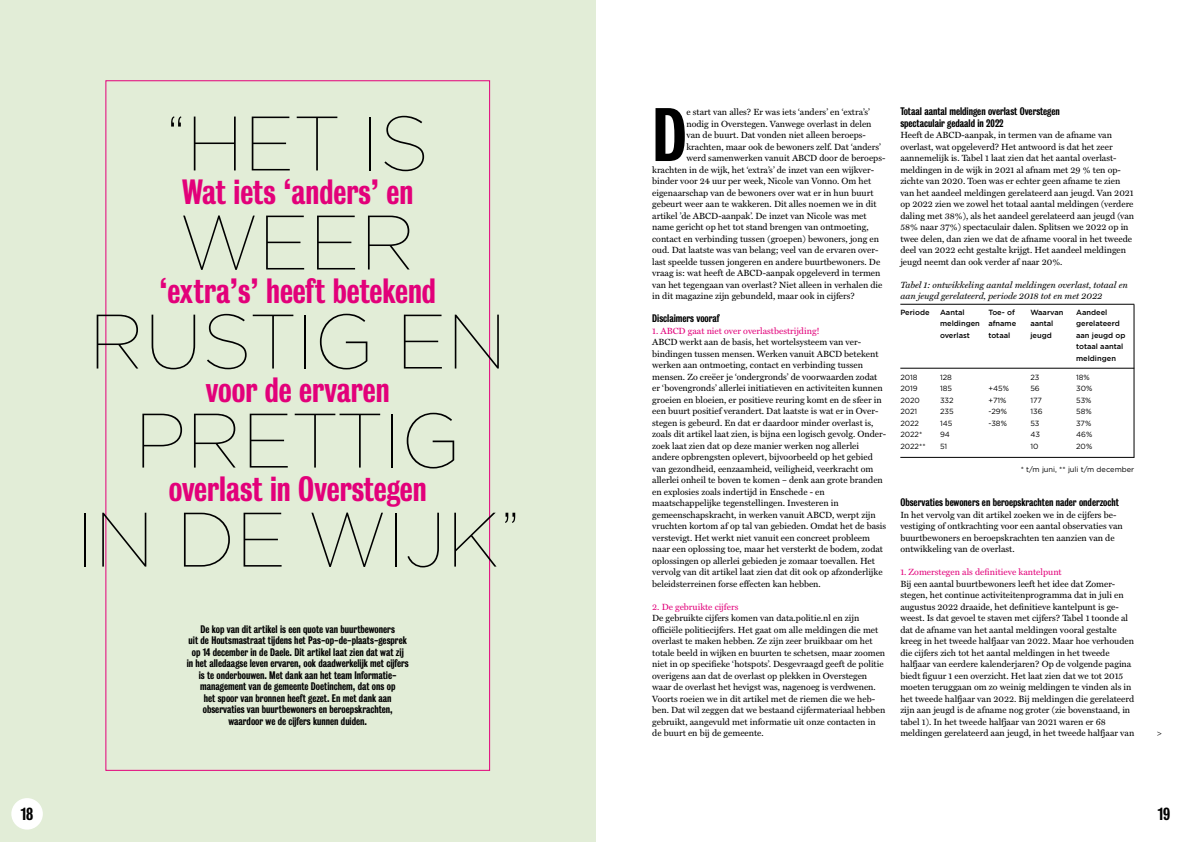
<style>
.page{position:relative;width:1191px;height:842px;background:#fff}
.page>*{position:absolute;margin:0;border:0;box-sizing:border-box;transform-origin:0 0}
.t1{font:100 77px/99px "Gotham";color:#000;text-align:center}
.t2{font:500 68.9px "Bureau Grot Cond";color:#000}
.t3{font:500 32px "Bureau Grot Cond";color:#e2007a}
.t4{font:500 16px "Bureau Grot Cond";color:#000}
.t5{font:500 10px/11.5px "Bureau Grot Cond";color:#000}
.t6{font:9px/11.5px "Miller Text";color:#000}
.t7{font:9px "Miller Text";color:#e2007a}
.t8{font:italic 9px/11.5px "Miller Text";color:#000}
.t9{font:7.5px "Gotham";color:#000}
.t10{font:500 7.5px/11.5px "Gotham";color:#000}
</style>
<div class="page">
<div style="left:0;top:0;width:595px;height:842px;background:#e2edd7"></div>
<div style="left:11px;top:798px;width:32px;height:32px;background:#fff;border-radius:50%"></div>
<hr style="left:900px;top:304px;width:234px;height:1px;background:#000">
<hr style="left:900px;top:368px;width:234px;height:1px;background:#000">
<hr style="left:900px;top:457px;width:234px;height:1px;background:#000">
<hr style="left:1133px;top:304px;width:1px;height:154px;background:#000">
<h1 class="t1" style="left:75px;top:91px;width:446px">“HET IS<br>WEER<br>RUSTIG EN<br>PRETTIG<br>IN DE WIJK”</h1>
<h3 class="t3" style="left:182px;top:173px;width:233px">Wat iets ‘anders’ en</h3>
<h3 class="t3" style="left:159px;top:272px;width:278px">‘extra’s’ heeft betekend</h3>
<h3 class="t3" style="left:206px;top:371px;width:185px">voor de ervaren</h3>
<h3 class="t3" style="left:169px;top:470px;width:260px">overlast in Overstegen</h3>
<p class="t5" style="left:187px;top:623px;width:223px;text-align:center">De kop van dit artikel is een quote van buurtbewoners<br>uit de Houtsmastraat tijdens het Pas-op-de-plaats-gesprek op 14 december in de Daele. Dit artikel laat zien dat wat zij<br>in het alledaagse leven ervaren, ook daadwerkelijk met cijfers is te onderbouwen. Met dank aan het team Informatie&shy;management van de gemeente Doetinchem, dat ons op<br>het spoor van bronnen heeft gezet. En met dank aan observaties van buurtbewoners en beroepskrachten, waardoor we de cijfers kunnen duiden.</p>
<h2 class="t2" style="left:652px;top:95px;width:36px">D</h2>
<p class="t6" style="left:686px;top:106px;width:185px">e start van alles? Er was iets ‘anders’ en ‘extra’s’</p>
<p class="t6" style="left:686px;top:118px;width:187px">nodig in Overstegen. Vanwege overlast in delen</p>
<p class="t6" style="left:686px;top:129px;width:180px">van de buurt. Dat vonden niet alleen beroeps-</p>
<p class="t6" style="left:686px;top:141px;width:196px">krachten, maar ook de bewoners zelf. Dat ‘anders’</p>
<p class="t6" style="left:686px;top:152px;width:200px">werd samenwerken vanuit ABCD door de beroeps-</p>
<p class="t6" style="left:652px;top:164px;width:223px">krachten in de wijk, het ‘extra’s’ de inzet van een wijkver-</p>
<p class="t6" style="left:652px;top:175px;width:221px">binder voor 24 uur per week, Nicole van Vonno. Om het</p>
<p class="t6" style="left:652px;top:187px;width:223px">eigenaarschap van de bewoners over wat er in hun buurt</p>
<p class="t6" style="left:652px;top:198px;width:226px">gebeurt weer aan te wakkeren. Dit alles noemen we in dit</p>
<p class="t6" style="left:652px;top:210px;width:216px">artikel ’de ABCD-aanpak’. De inzet van Nicole was met</p>
<p class="t6" style="left:652px;top:221px;width:218px">name gericht op het tot stand brengen van ontmoeting,</p>
<p class="t6" style="left:652px;top:233px;width:228px">contact en verbinding tussen (groepen) bewoners, jong en</p>
<p class="t6" style="left:652px;top:244px;width:227px">oud. Dat laatste was van belang; veel van de ervaren over-</p>
<p class="t6" style="left:652px;top:256px;width:229px">last speelde tussen jongeren en andere buurtbewoners. De</p>
<p class="t6" style="left:652px;top:267px;width:230px">vraag is: wat heeft de ABCD-aanpak opgeleverd in termen</p>
<p class="t6" style="left:652px;top:279px;width:232px">van het tegengaan van overlast? Niet alleen in verhalen die</p>
<p class="t6" style="left:652px;top:290px;width:204px">in dit magazine zijn gebundeld, maar ook in cijfers?</p>
<p class="t5" style="left:652px;top:313px;width:69px">Disclaimers vooraf</p>
<p class="t7" style="left:652px;top:325px;width:169px">1. ABCD gaat niet over overlastbestrijding!</p>
<p class="t6" style="left:652px;top:336px;width:235px">ABCD werkt aan de basis, het wortelsysteem van ver&shy;bindingen tussen mensen. Werken vanuit ABCD betekent werken aan ontmoeting, contact en verbinding tussen mensen. Zo creëer je ‘ondergronds’ de voorwaarden zodat er ‘bovengronds’ allerlei initiatieven en activiteiten kunnen groeien en bloeien, er positieve reuring komt en de sfeer in een buurt positief verandert. Dat laatste is wat er in Over&shy;stegen is gebeurd. En dat er daardoor minder overlast is, zoals dit artikel laat zien, is bijna een logisch gevolg. Onder&shy;zoek laat zien dat op deze manier werken nog allerlei andere opbrengsten oplevert, bijvoorbeeld op het gebied van gezondheid, eenzaamheid, veiligheid, veerkracht om allerlei onheil te boven te komen – denk aan grote branden en explosies zoals indertijd in Enschede - en maatschappelijke tegenstellingen. Investeren in gemeenschapskracht, in werken vanuit ABCD, werpt zijn vruchten kortom af op tal van gebieden. Omdat het de basis verstevigt. Het werkt niet vanuit een concreet probleem naar een oplossing toe, maar het versterkt de bodem, zodat oplossingen op allerlei gebieden je zomaar toevallen. Het vervolg van dit artikel laat zien dat dit ook op afzonderlijke beleidsterreinen forse effecten kan hebben.</p>
<p class="t7" style="left:652px;top:601px;width:88px">2. De gebruikte cijfers</p>
<p class="t6" style="left:652px;top:612px;width:235px">De gebruikte cijfers komen van data.politie.nl en zijn officiële politiecijfers. Het gaat om alle meldingen die met overlast te maken hebben. Ze zijn zeer bruikbaar om het totale beeld in wijken en buurten te schetsen, maar zoomen niet in op specifieke ‘hotspots’. Desgevraagd geeft de politie overigens aan dat de overlast op plekken in Overstegen waar de overlast het hevigst was, nagenoeg is verdwenen.<br>Voorts roeien we in dit artikel met de riemen die we heb&shy;ben. Dat wil zeggen dat we bestaand cijfermateriaal hebben gebruikt, aangevuld met informatie uit onze contacten in de buurt en bij de gemeente.</p>
<p class="t5" style="left:900px;top:106px;width:161px">Totaal aantal meldingen overlast Overstegen spectaculair gedaald in 2022</p>
<p class="t6" style="left:900px;top:129px;width:235px">Heeft de ABCD-aanpak, in termen van de afname van overlast, wat opgeleverd? Het antwoord is dat het zeer aannemelijk is. Tabel 1 laat zien dat het aantal overlast&shy;meldingen in de wijk in 2021 al afnam met 29 % ten op&shy;zichte van 2020. Toen was er echter geen afname te zien van het aandeel meldingen gerelateerd aan jeugd. Van 2021 op 2022 zien we zowel het totaal aantal meldingen (verdere daling met 38%), als het aandeel gerelateerd aan jeugd (van 58% naar 37%) spectaculair dalen. Splitsen we 2022 op in twee delen, dan zien we dat de afname vooral in het tweede deel van 2022 echt gestalte krijgt. Het aandeel meldingen jeugd neemt dan ook verder af naar 20%.</p>
<p class="t8" style="left:900px;top:279px;width:229px">Tabel 1: ontwikkeling aantal meldingen overlast, totaal en aan jeugd gerelateerd, periode 2018 tot en met 2022</p>
<p class="t10" style="left:900px;top:306px;width:31px">Periode</p>
<p class="t10" style="left:940px;top:306px;width:26px">Aantal</p>
<p class="t10" style="left:988px;top:306px;width:28px">Toe- of</p>
<p class="t10" style="left:1030px;top:306px;width:35px">Waarvan</p>
<p class="t10" style="left:1076px;top:306px;width:33px">Aandeel</p>
<p class="t10" style="left:940px;top:317px;width:78px">meldingen afname</p>
<p class="t10" style="left:1030px;top:317px;width:25px">aantal</p>
<p class="t10" style="left:1076px;top:317px;width:45px">gerelateerd</p>
<p class="t10" style="left:940px;top:329px;width:31px">overlast</p>
<p class="t10" style="left:988px;top:329px;width:23px">totaal</p>
<p class="t10" style="left:1030px;top:329px;width:23px">jeugd</p>
<p class="t10" style="left:1076px;top:329px;width:51px">aan jeugd op totaal aantal meldingen</p>
<p class="t9" style="left:900px;top:372px;width:19px">2018</p>
<p class="t9" style="left:940px;top:372px;width:13px">128</p>
<p class="t9" style="left:1030px;top:372px;width:11px">23</p>
<p class="t9" style="left:1076px;top:372px;width:15px">18%</p>
<p class="t9" style="left:900px;top:384px;width:19px">2019</p>
<p class="t9" style="left:940px;top:384px;width:13px">185</p>
<p class="t9" style="left:988px;top:384px;width:22px">+45%</p>
<p class="t9" style="left:1030px;top:384px;width:11px">56</p>
<p class="t9" style="left:1076px;top:384px;width:18px">30%</p>
<p class="t9" style="left:900px;top:395px;width:21px">2020</p>
<p class="t9" style="left:940px;top:395px;width:15px">332</p>
<p class="t9" style="left:988px;top:395px;width:20px">+71%</p>
<p class="t9" style="left:1030px;top:395px;width:13px">177</p>
<p class="t9" style="left:1076px;top:395px;width:17px">53%</p>
<p class="t9" style="left:900px;top:407px;width:18px">2021</p>
<p class="t9" style="left:940px;top:407px;width:15px">235</p>
<p class="t9" style="left:988px;top:407px;width:20px">-29%</p>
<p class="t9" style="left:1030px;top:407px;width:14px">136</p>
<p class="t9" style="left:1076px;top:407px;width:17px">58%</p>
<p class="t9" style="left:900px;top:418px;width:20px">2022</p>
<p class="t9" style="left:940px;top:418px;width:14px">145</p>
<p class="t9" style="left:988px;top:418px;width:20px">-38%</p>
<p class="t9" style="left:1030px;top:418px;width:11px">53</p>
<p class="t9" style="left:1076px;top:418px;width:17px">37%</p>
<p class="t9" style="left:900px;top:430px;width:23px">2022*</p>
<p class="t9" style="left:940px;top:430px;width:11px">94</p>
<p class="t9" style="left:1030px;top:430px;width:11px">43</p>
<p class="t9" style="left:1076px;top:430px;width:18px">46%</p>
<p class="t9" style="left:900px;top:441px;width:27px">2022**</p>
<p class="t9" style="left:940px;top:441px;width:9px">51</p>
<p class="t9" style="left:1030px;top:441px;width:10px">10</p>
<p class="t9" style="left:1076px;top:441px;width:18px">20%</p>
<p class="t9" style="left:1020px;top:464px;width:115px">* t/m juni, ** juli t/m december</p>
<p class="t5" style="left:900px;top:497px;width:220px">Observaties bewoners en beroepskrachten nader onderzocht</p>
<p class="t6" style="left:900px;top:509px;width:224px">In het vervolg van dit artikel zoeken we in de cijfers be&shy;vestiging of ontkrachting voor een aantal observaties van buurtbewoners en beroepskrachten ten aanzien van de ontwikkeling van de overlast.</p>
<p class="t7" style="left:900px;top:567px;width:163px">1. Zomerstegen als definitieve kantelpunt</p>
<p class="t6" style="left:900px;top:578px;width:235px">Bij een aantal buurtbewoners leeft het idee dat Zomer&shy;stegen, het continue activiteitenprogramma dat in juli en augustus 2022 draaide, het definitieve kantelpunt is ge&shy;weest. Is dat gevoel te staven met cijfers? Tabel 1 toonde al dat de afname van het aantal meldingen vooral gestalte kreeg in het tweede halfjaar van 2022. Maar hoe verhouden die cijfers zich tot het aantal meldingen in het tweede halfjaar van eerdere kalenderjaren? Op de volgende pagina biedt figuur 1 een overzicht. Het laat zien dat we tot 2015 moeten teruggaan om zo weinig meldingen te vinden als in het tweede halfjaar van 2022. Bij meldingen die gerelateerd zijn aan jeugd is de afname nog groter (zie bovenstaand, in tabel 1). In het tweede halfjaar van 2021 waren er 68 meldingen gerelateerd aan jeugd, in het tweede halfjaar van</p>
<p class="t6" style="left:1157px;top:727px;width:7px">&gt;</p>
<h3 class="t4" style="left:21px;top:805px;width:14px">18</h3>
<h3 class="t4" style="left:1157px;top:805px;width:14px">19</h3>
</div>
